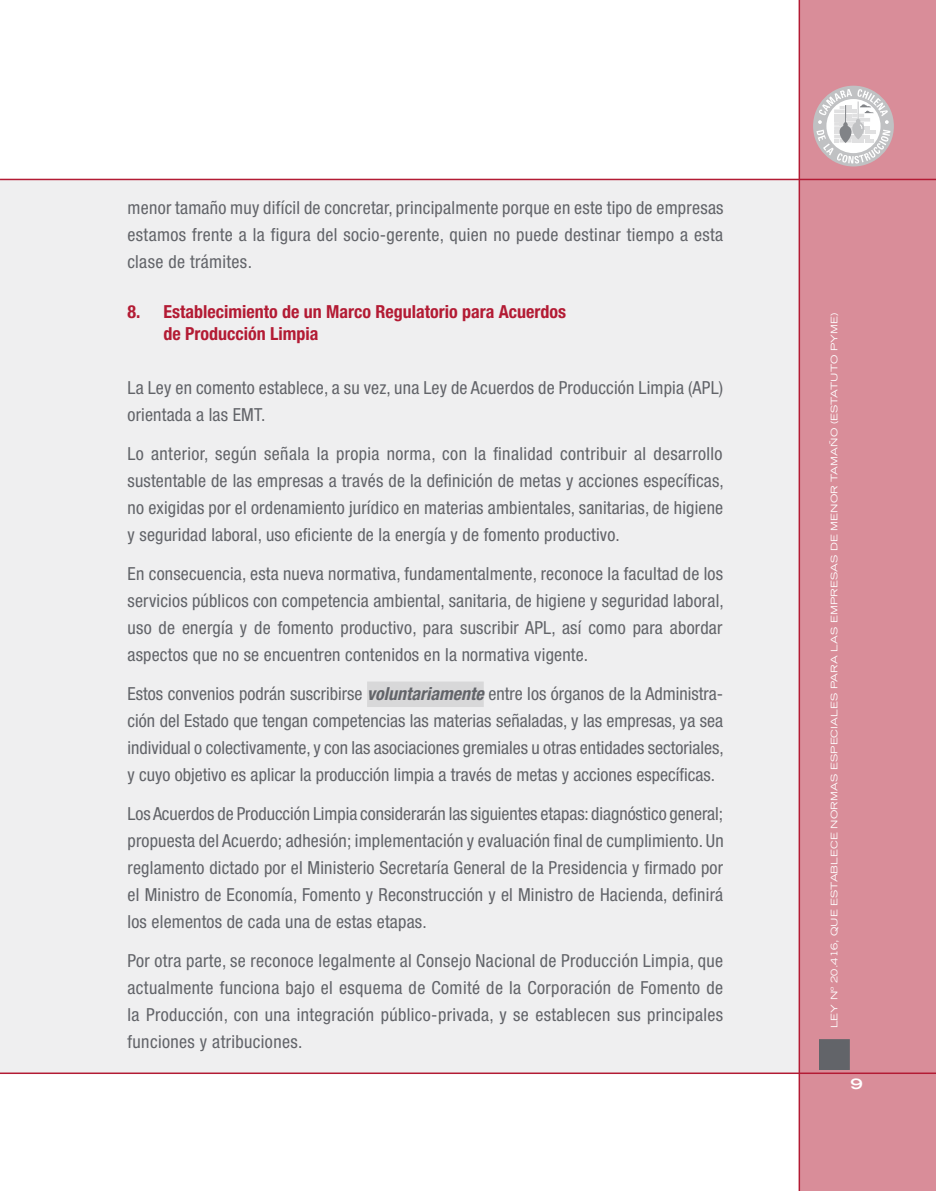
<style>
.page{position:relative;width:936px;height:1191px;background:#fff}
.page>*{position:absolute;margin:0;border:0;box-sizing:border-box;transform-origin:0 0}
.t1{font:condensed 18px/27px "Helvetica Neue";letter-spacing:.01em;color:#626469;text-align:justify}
.t2{font:700 condensed 18px/22.5px "Helvetica Neue";color:#b31b34}
.t3{font:expanded 9px "Trade Gothic LH";letter-spacing:.01em;color:#fff;scale:1.1 1}
.s1{font-weight:700;font-style:italic}
</style>
<div class="page">
<div style="left:1px;top:180px;width:928px;height:892px;background:#efeff0"></div>
<div style="left:800px;top:0;width:135px;height:1191px;background:#d98d99"></div>
<div style="left:819px;top:1040px;width:30px;height:29px;background:#626469"></div>
<div style="left:818px;top:1039px;width:31px;height:31px;border:2px solid #626469"></div>
<hr style="left:798px;top:0;width:2px;height:1191px;background:#b31b34">
<hr style="left:0;top:179px;width:935px;height:1px;background:#b31b34">
<hr style="left:0;top:1072px;width:935px;height:2px;background:#b31b34">
<div style="left:813px;top:86px;width:80px;height:80px;background:#c0c1c3;border-radius:50%"></div>
<svg style="left:816px;top:89px;width:74px;height:75px"></svg>
<div style="left:367px;top:681px;width:116px;height:26px;background:#d8d8d9"></div>
<svg style="left:850px;top:1078px;width:12px;height:11px"></svg>
<p class="t1" style="left:128px;top:194px;width:597px">menor tamaño muy difícil de concretar, principalmente porque en este tipo de empresas estamos frente a la figura del socio-gerente, quien no puede destinar tiempo a esta clase de trámites.</p>
<p class="t2" style="left:164px;top:300px;width:404px;text-indent:-36px">8. Establecimiento de un Marco Regulatorio para Acuerdos de Producción Limpia</p>
<p class="t1" style="left:128px;top:374px;width:597px">La Ley en comento establece, a su vez, una Ley de Acuerdos de Producción Limpia (APL) orientada a las EMT.</p>
<p class="t1" style="left:128px;top:440px;width:597px">Lo anterior, según señala la propia norma, con la finalidad contribuir al desarrollo sustentable de las empresas a través de la definición de metas y acciones específicas, no exigidas por el ordenamiento jurídico en materias ambientales, sanitarias, de higiene y seguridad laboral, uso eficiente de la energía y de fomento productivo.</p>
<p class="t1" style="left:128px;top:560px;width:597px">En consecuencia, esta nueva normativa, fundamentalmente, reconoce la facultad de los servicios públicos con competencia ambiental, sanitaria, de higiene y seguridad laboral, uso de energía y de fomento productivo, para suscribir APL, así como para abordar aspectos que no se encuentren contenidos en la normativa vigente.</p>
<p class="t1" style="left:128px;top:680px;width:597px">Estos convenios podrán suscribirse <span class="s1">voluntariamente</span> entre los órganos de la Administra&shy;ción del Estado que tengan competencias las materias señaladas, y las empresas, ya sea individual o colectivamente, y con las asociaciones gremiales u otras entidades sectoriales, y cuyo objetivo es aplicar la producción limpia a través de metas y acciones específicas.</p>
<p class="t1" style="left:128px;top:800px;width:597px">Los Acuerdos de Producción Limpia considerarán las siguientes etapas: diagnóstico general; propuesta del Acuerdo; adhesión; implementación y evaluación final de cumplimiento. Un reglamento dictado por el Ministerio Secretaría General de la Presidencia y firmado por el Ministro de Economía, Fomento y Reconstrucción y el Ministro de Hacienda, definirá los elementos de cada una de estas etapas.</p>
<p class="t1" style="left:128px;top:947px;width:597px">Por otra parte, se reconoce legalmente al Consejo Nacional de Producción Limpia, que actualmente funciona bajo el esquema de Comité de la Corporación de Fomento de la Producción, con una integración público-privada, y se establecen sus principales funciones y atribuciones.</p>
<p class="t3" style="left:828px;top:1028px;width:652px;rotate:-90deg">LEY Nº 20.416, QUE ESTABLECE NORMAS ESPECIALES PARA LAS EMPRESAS DE MENOR TAMAÑO (ESTATUTO PYME)</p>
</div>
